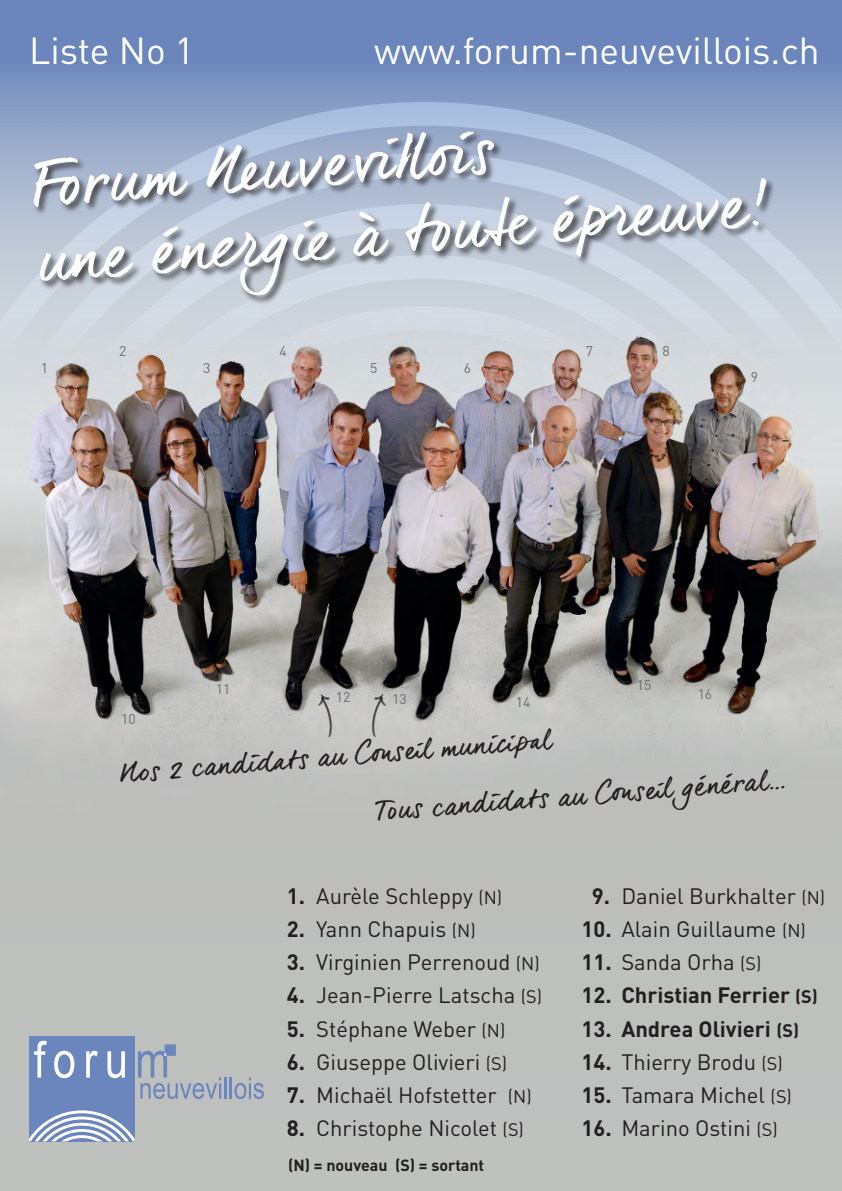
<style>
.page{position:relative;width:842px;height:1191px;background:#bec0be}
.page>*{position:absolute;margin:0;border:0;box-sizing:border-box;transform-origin:0 0}
.t1{font:62px/73.5px "dear Joe 6";color:#fff}
.t2{font:37.2px "DIN";color:#fff}
.t3{font:27px "dear Joe 6";color:#231f20}
.t4{font:22px "DIN";color:#231f20}
.t5{font:700 22px "DIN";color:#231f20}
.t6{font:700 16px "DIN";color:#231f20}
.t7{font:14px "DIN";color:#6c6d70}
.s1{font-weight:700}
.s2{font-size:18px}
</style>
<div class="page">
<div style="left:0;top:0;width:842px;height:602px;background:#6b86bc"></div>
<img style="left:0;top:75px;width:842px;height:673px">
<svg style="left:0;top:102px;width:842px;height:255px;background:#a2b3d0"></svg>
<svg style="left:37px;top:153px;width:776px;height:204px;background:#c7cfda"></svg>
<div style="left:101px;top:305px;width:648px;height:52px;background:#d3d8dd"></div>
<div style="left:171px;top:305px;width:508px;height:52px;background:#d2d7dc"></div>
<div style="left:253px;top:306px;width:345px;height:51px;background:#d2d8dd"></div>
<div style="left:33px;top:130px;width:743px;height:175px;background:#231f20;opacity:.75"></div>
<svg style="left:317px;top:693px;width:15px;height:45px"></svg>
<svg style="left:372px;top:693px;width:15px;height:45px"></svg>
<div style="left:29px;top:1035px;width:106px;height:106px;background:#6b86bc"></div>
<svg style="left:34px;top:1040px;width:13px;height:37px"></svg>
<svg style="left:54px;top:1050px;width:20px;height:28px"></svg>
<svg style="left:86px;top:1050px;width:12px;height:27px"></svg>
<svg style="left:107px;top:1051px;width:18px;height:27px"></svg>
<svg style="left:138px;top:1044px;width:83px;height:55px"></svg>
<hr style="left:224px;top:1077px;width:3px;height:21px;background:#6b86bc">
<hr style="left:230px;top:1077px;width:2px;height:21px;background:#6b86bc">
<svg style="left:234px;top:1077px;width:30px;height:22px"></svg>
<svg style="left:29px;top:1110px;width:106px;height:31px"></svg>
<h2 class="t2" style="left:29px;top:28px;width:167px">Liste No 1</h2>
<h2 class="t2" style="left:374px;top:28px;width:447px">www.forum-neuvevillois.ch</h2>
<h1 class="t1" style="left:28px;top:146px;width:733px;rotate:-4deg">Fo rum Ne uvevi lloi s<br>une éner gie à to ute épr euve!</h1>
<p class="t7" style="left:41px;top:359px;width:9px">1</p>
<p class="t7" style="left:119px;top:342px;width:9px">2</p>
<p class="t7" style="left:203px;top:359px;width:9px">3</p>
<p class="t7" style="left:279px;top:342px;width:9px">4</p>
<p class="t7" style="left:370px;top:359px;width:9px">5</p>
<p class="t7" style="left:464px;top:359px;width:9px">6</p>
<p class="t7" style="left:586px;top:342px;width:9px">7</p>
<p class="t7" style="left:663px;top:342px;width:9px">8</p>
<p class="t7" style="left:751px;top:368px;width:9px">9</p>
<p class="t7" style="left:121px;top:710px;width:16px">10</p>
<p class="t7" style="left:216px;top:680px;width:16px">11</p>
<p class="t7" style="left:336px;top:688px;width:16px">12</p>
<p class="t7" style="left:392px;top:690px;width:16px">13</p>
<p class="t7" style="left:516px;top:693px;width:16px">14</p>
<p class="t7" style="left:637px;top:676px;width:16px">15</p>
<p class="t7" style="left:698px;top:685px;width:16px">16</p>
<p class="t3" style="left:118px;top:759px;width:435px;rotate:-5deg">No s 2 candid at s au Con sei l munici pa l</p>
<p class="t3" style="left:374px;top:797px;width:413px;rotate:-5deg">To us candid at s au Con sei l général...</p>
<p class="t4" style="left:287px;top:882px;width:217px"><span class="s1">1.</span> Aurèle Schleppy <span class="s2">(N)</span></p>
<p class="t4" style="left:287px;top:915px;width:190px"><span class="s1">2.</span> Yann Chapuis <span class="s2">(N)</span></p>
<p class="t4" style="left:287px;top:948px;width:254px"><span class="s1">3.</span> Virginien Perrenoud <span class="s2">(N)</span></p>
<p class="t4" style="left:287px;top:981px;width:257px"><span class="s1">4.</span> Jean-Pierre Latscha <span class="s2">(S)</span></p>
<p class="t4" style="left:287px;top:1014px;width:220px"><span class="s1">5.</span> Stéphane Weber <span class="s2">(N)</span></p>
<p class="t4" style="left:287px;top:1047px;width:222px"><span class="s1">6.</span> Giuseppe Olivieri <span class="s2">(S)</span></p>
<p class="t4" style="left:287px;top:1080px;width:246px"><span class="s1">7.</span> Michaël Hofstetter <span class="s2">(N)</span></p>
<p class="t4" style="left:287px;top:1113px;width:239px"><span class="s1">8.</span> Christophe Nicolet <span class="s2">(S)</span></p>
<p class="t6" style="left:288px;top:1154px;width:198px">(N) = nouveau (S) = sortant</p>
<p class="t4" style="left:592px;top:882px;width:235px"><span class="s1">9.</span> Daniel Burkhalter <span class="s2">(N)</span></p>
<p class="t4" style="left:582px;top:915px;width:226px"><span class="s1">10.</span> Alain Guillaume <span class="s2">(N)</span></p>
<p class="t4" style="left:582px;top:948px;width:181px"><span class="s1">11.</span> Sanda Orha <span class="s2">(S)</span></p>
<p class="t5" style="left:582px;top:981px;width:238px">12. Christian Ferrier <span class="s2">(S)</span></p>
<p class="t5" style="left:582px;top:1014px;width:219px">13. Andrea Olivieri <span class="s2">(S)</span></p>
<p class="t4" style="left:582px;top:1047px;width:203px"><span class="s1">14.</span> Thierry Brodu <span class="s2">(S)</span></p>
<p class="t4" style="left:582px;top:1080px;width:212px"><span class="s1">15.</span> Tamara Michel <span class="s2">(S)</span></p>
<p class="t4" style="left:582px;top:1113px;width:198px"><span class="s1">16.</span> Marino Ostini <span class="s2">(S)</span></p>
</div>
